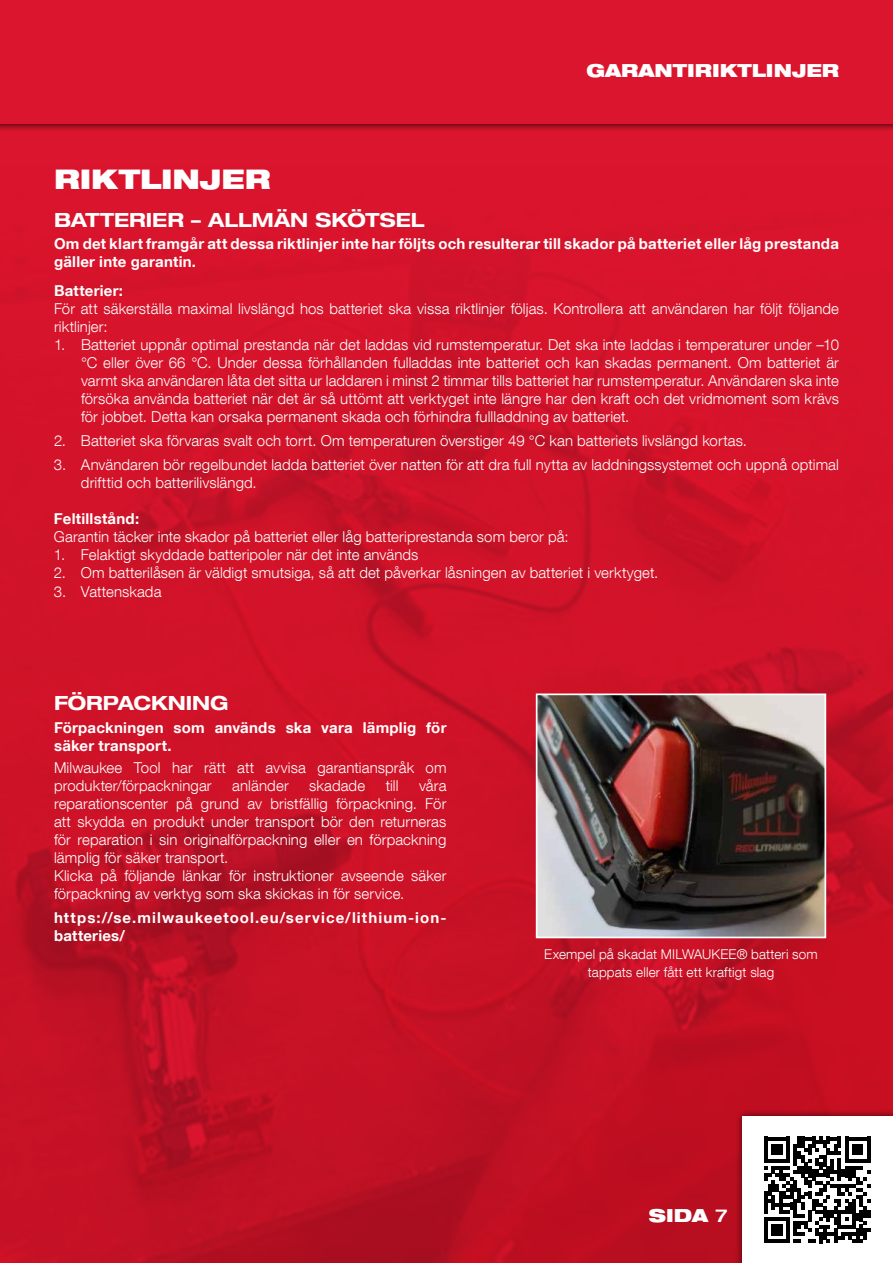
<style>
.page{position:relative;width:893px;height:1263px;background:#dc152e}
.page>*{position:absolute;margin:0;border:0;box-sizing:border-box;transform-origin:0 0}
.t1{font:900 expanded 27px "Helvetica Neue LT Com";letter-spacing:-.005em;color:#fff}
.t2{font:700 expanded 19.5px "Helvetica Neue LT Com";letter-spacing:-.005em;color:#fff}
.t3{font:900 expanded 18px "Helvetica Neue LT Com";color:#fff}
.t4{font:300 15px/18px "Helvetica Neue LT Com";letter-spacing:.01em;color:#fff}
.t5{font:700 15px/18px "Helvetica Neue LT Com";letter-spacing:.015em;color:#fff}
.t6{font:700 15px/18px "Helvetica Neue LT Com";letter-spacing:.07em;color:#fff}
.t7{font:300 13.5px/18px "Helvetica Neue LT Com";letter-spacing:.01em;color:#fff;text-align:center}
.s1{font-weight:500}
</style>
<div class="page">
<img style="left:0;top:240px;width:893px;height:1023px">
<div style="left:0;top:0;width:893px;height:132px;background:#000;opacity:.75"></div>
<div style="left:0;top:0;width:893px;height:124px;background:#dc152e"></div>
<img style="left:539px;top:696px;width:284px;height:239px">
<div style="left:536px;top:693px;width:290px;height:245px;border:2px solid #fff"></div>
<div style="left:735px;top:1109px;width:158px;height:154px;background:#000;opacity:.75"></div>
<div style="left:743px;top:1117px;width:150px;height:146px;background:#fff"></div>
<svg style="left:764px;top:1137px;width:106px;height:106px"></svg>
<p class="t3" style="left:586px;top:59px;width:254px">GARANTIRIKTLINJER</p>
<h1 class="t1" style="left:54px;top:162px;width:218px">RIKTLINJER</h1>
<h2 class="t2" style="left:54px;top:207px;width:372px">BATTERIER – ALLMÄN SKÖTSEL</h2>
<p class="t5" style="left:54px;top:235px;width:786px">Om det klart framgår att dessa riktlinjer inte har följts och resulterar till skador på batteriet eller låg prestanda gäller inte garantin.</p>
<p class="t5" style="left:54px;top:281px;width:71px">Batterier:</p>
<p class="t4" style="left:54px;top:299px;width:787px">För att säkerställa maximal livslängd hos batteriet ska vissa riktlinjer följas. Kontrollera att användaren har följt följande riktlinjer:</p>
<p class="t4" style="left:81px;top:335px;width:759px;text-align:justify;text-indent:-27px">1. Batteriet uppnår optimal prestanda när det laddas vid rumstemperatur. Det ska inte laddas i temperaturer under –10 °C eller över 66 °C. Under dessa förhållanden fulladdas inte batteriet och kan skadas permanent. Om batteriet är varmt ska användaren låta det sitta ur laddaren i minst 2 timmar tills batteriet har rumstemperatur. Användaren ska inte försöka använda batteriet när det är så uttömt att verktyget inte längre har den kraft och det vridmoment som krävs för jobbet. Detta kan orsaka permanent skada och förhindra fullladdning av batteriet.</p>
<p class="t4" style="left:54px;top:431px;width:695px">2. Batteriet ska förvaras svalt och torrt. Om temperaturen överstiger 49 °C kan batteriets livslängd kortas.</p>
<p class="t4" style="left:81px;top:455px;width:759px;text-indent:-27px">3. Användaren bör regelbundet ladda batteriet över natten för att dra full nytta av laddningssystemet och uppnå optimal drifttid och batterilivslängd.</p>
<p class="t5" style="left:54px;top:509px;width:87px">Feltillstånd:</p>
<p class="t4" style="left:54px;top:527px;width:516px">Garantin täcker inte skador på batteriet eller låg batteriprestanda som beror på:</p>
<p class="t4" style="left:54px;top:545px;width:366px">1. Felaktigt skyddade batteripoler när det inte används</p>
<p class="t4" style="left:54px;top:563px;width:606px">2. Om batterilåsen är väldigt smutsiga, så att det påverkar låsningen av batteriet i verktyget.</p>
<p class="t4" style="left:54px;top:583px;width:109px">3. Vattenskada</p>
<h2 class="t2" style="left:54px;top:691px;width:176px">FÖRPACKNING</h2>
<p class="t5" style="left:54px;top:718px;width:394px">Förpackningen som används ska vara lämplig för säker transport.</p>
<p class="t4" style="left:54px;top:759px;width:394px">Milwaukee Tool har rätt att avvisa garantianspråk om produkter/förpackningar</p>
<p class="t4" style="left:54px;top:777px;width:394px;text-indent:365px">våra reparationscenter på grund av bristfällig förpackning. För att skydda en produkt under transport bör den returneras för reparation i sin originalförpackning eller en förpackning lämplig för säker transport.<br>Klicka på följande länkar för instruktioner avseende säker förpackning av verktyg som ska skickas in för service.</p>
<p class="t6" style="left:54px;top:909px;width:394px">https://se.milwaukeetool.eu/service/lithium-ion&shy;batteries/</p>
<p class="t4" style="left:232px;top:777px;width:58px">anländer</p>
<p class="t4" style="left:309px;top:777px;width:57px">skadade</p>
<p class="t4" style="left:386px;top:777px;width:14px">till</p>
<p class="t7" style="left:544px;top:945px;width:275px">Exempel på skadat MILWAUKEE® batteri som tappats eller fått ett kraftigt slag</p>
<p class="t3" style="left:649px;top:1203px;width:80px">SIDA <span class="s1">7</span></p>
</div>
